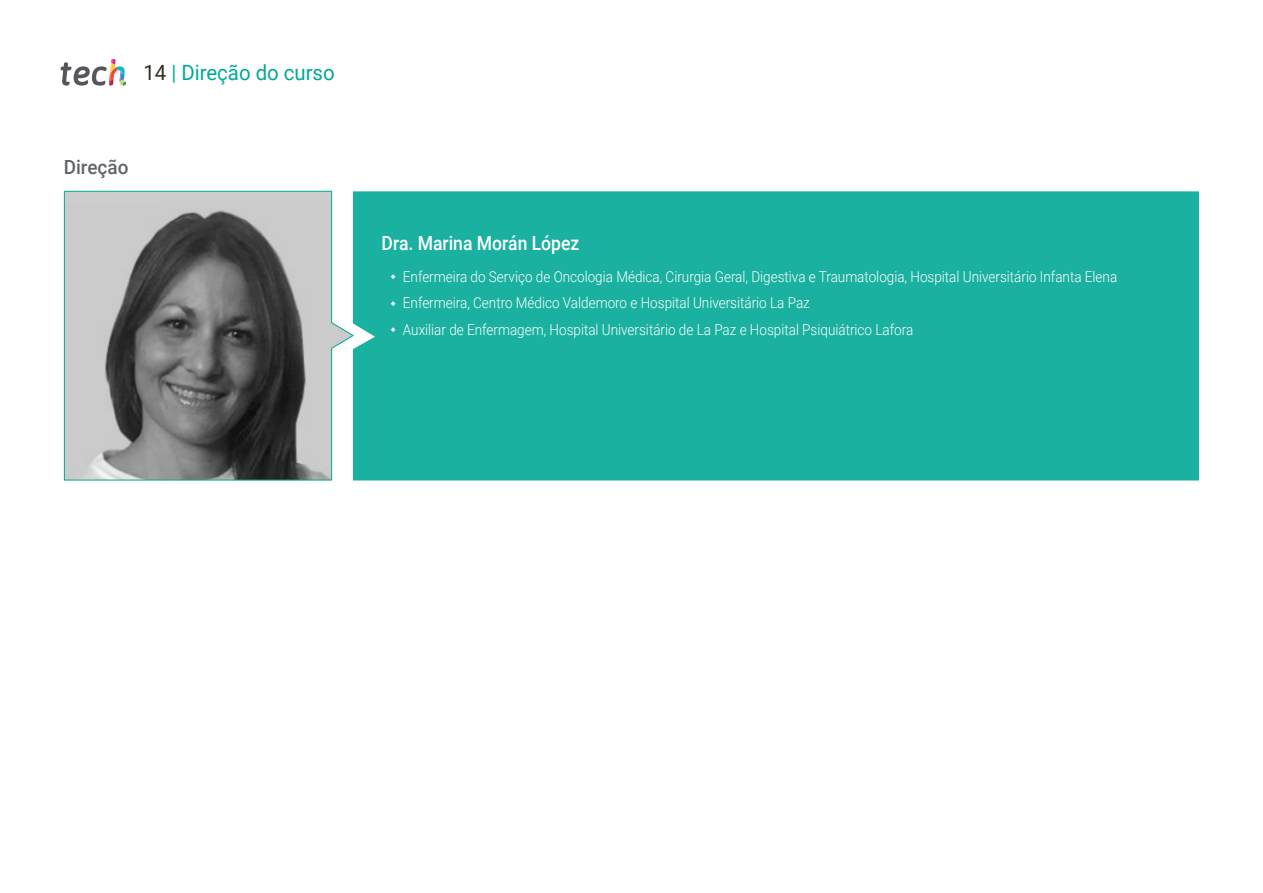
<style>
.page{position:relative;width:1263px;height:893px;background:#fff}
.page>*{position:absolute;margin:0;border:0;box-sizing:border-box;transform-origin:0 0}
.t1{font:21px "Roboto";color:#00a996}
.t2{font:500 19.5px "Roboto";color:#fff;scale:.9 1}
.t3{font:500 19.5px "Roboto";color:#61646a}
.t4{font:300 15px/26.7px "Roboto";color:#fff;scale:.9 1}
.s1{color:#312e20}
</style>
<div class="page">
<svg style="left:61px;top:59px;width:65px;height:27px"></svg>
<div style="left:354px;top:191px;width:845px;height:289px;background:#1ab1a0"></div>
<svg style="left:64px;top:191px;width:290px;height:289px;background:#878d8c"></svg>
<svg style="left:391px;top:274px;width:4px;height:5px"></svg>
<svg style="left:391px;top:301px;width:4px;height:5px"></svg>
<svg style="left:391px;top:327px;width:4px;height:5px"></svg>
<h1 class="t1" style="left:144px;top:57px;width:193px"><span class="s1">14</span> | Direção do curso</h1>
<h2 class="t3" style="left:64px;top:154px;width:66px">Direção</h2>
<h2 class="t2" style="left:382px;top:229px;width:221px">Dra. Marina Morán López</h2>
<p class="t4" style="left:403px;top:262px;width:795px">Enfermeira do Serviço de Oncologia Médica, Cirurgia Geral, Digestiva e Traumatologia, Hospital Universitário Infanta Elena<br>Enfermeira, Centro Médico Valdemoro e Hospital Universitário La Paz<br>Auxiliar de Enfermagem, Hospital Universitário de La Paz e Hospital Psiquiátrico Lafora</p>
</div>
